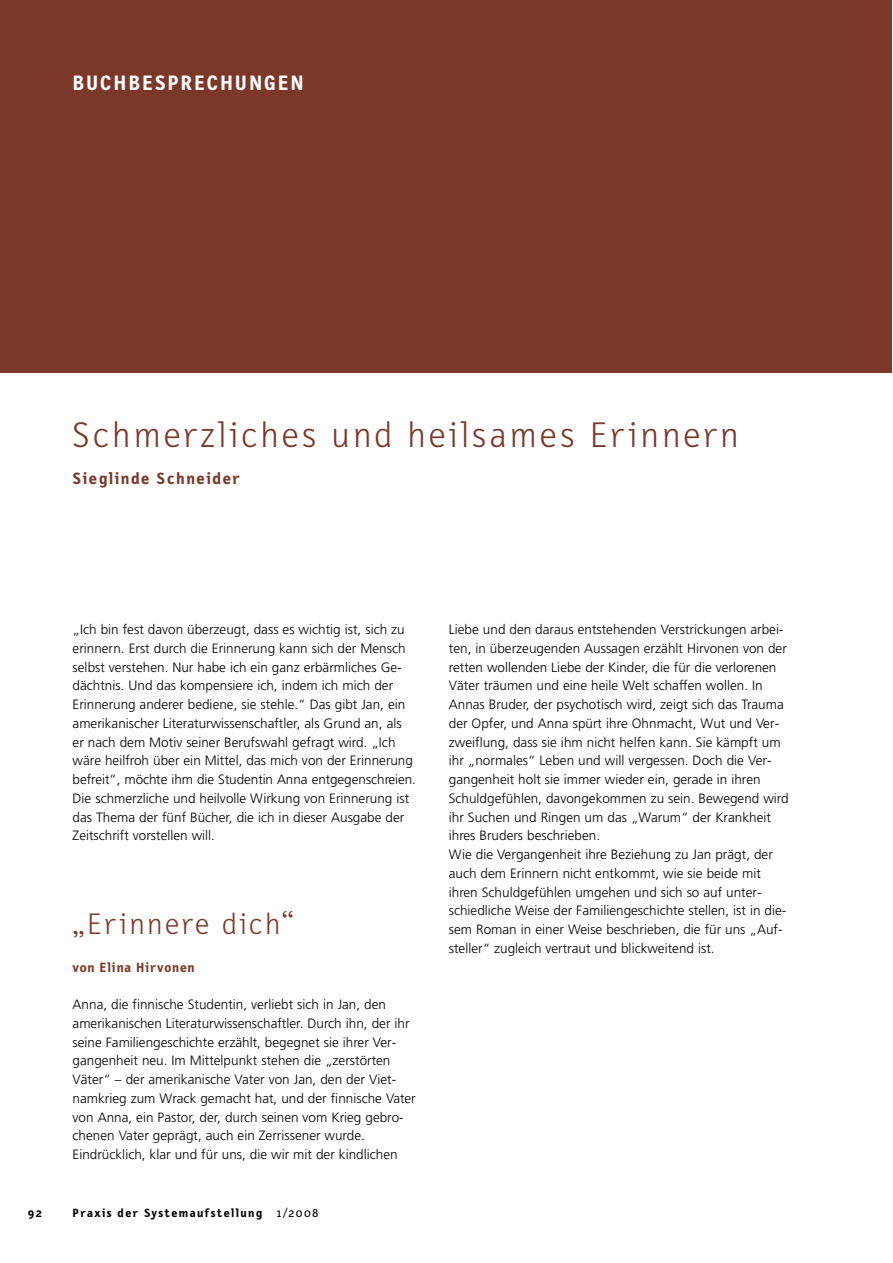
<style>
.page{position:relative;width:893px;height:1263px;background:#fff}
.page>*{position:absolute;margin:0;border:0;box-sizing:border-box;transform-origin:0 0}
.t1{font:300 36px "Letter Gothic Text";letter-spacing:.08em;color:#7b3828;scale:1.05 1}
.t2{font:300 30px "Letter Gothic Text";letter-spacing:.075em;color:#7b3828;scale:1.05 1}
.t3{font:700 21px "Letter Gothic Text";color:#fff;scale:1.05 1}
.t4{font:700 16.5px "Letter Gothic Text";letter-spacing:.085em;color:#7b3828;scale:1.05 1}
.t5{font:300 13.5px/18.8px "Frutiger";color:#000}
.t6{font:700 13.5px "Letter Gothic Text";letter-spacing:.055em;color:#7b3828;scale:1.05 1}
.t7{font:700 12px "Letter Gothic Text";letter-spacing:.115em;color:#000;scale:1.05 1}
.s1{font-weight:400}
</style>
<div class="page">
<div style="left:0;top:0;width:892px;height:372px;background:#7b3828"></div>
<h3 class="t3" style="left:73px;top:75px;width:222px">B U C H B E S P R E C H U N G E N</h3>
<h1 class="t1" style="left:73px;top:420px;width:636px">Sc h m er zl i c h es und heilsa m es Eri n n er n</h1>
<p class="t4" style="left:73px;top:472px;width:161px">S i eglinde Sc h n ei d er</p>
<p class="t5" style="left:73px;top:621px;width:345px">„Ich bin fest davon überzeugt, dass es wichtig ist, sich zu erinnern. Erst durch die Erinnerung kann sich der Mensch selbst verstehen. Nur habe ich ein ganz erbärmliches Ge&shy;dächtnis. Und das kompensiere ich, indem ich mich der Erinnerung anderer bediene, sie stehle.“ Das gibt Jan, ein amerikanischer Literaturwissenschaftler, als Grund an, als er nach dem Motiv seiner Berufswahl gefragt wird. „Ich wäre heilfroh über ein Mittel, das mich von der Erinnerung b e freit“, möchte ihm die Studentin Anna entgegenschre ie n .<br>Die schmerzliche und heilvolle Wirkung von Erinnerung ist das Thema der fünf Bücher, die ich in dieser Ausgabe der Zeitschrift vorstellen will.</p>
<h2 class="t2" style="left:73px;top:912px;width:213px">„ E ri n n ere dich“</h2>
<p class="t6" style="left:73px;top:962px;width:118px">von Elina Hirvo n en</p>
<p class="t5" style="left:73px;top:996px;width:345px">Anna, die finnische Studentin, verliebt sich in Jan, den amerikanischen Literaturwissenschaftler. Durch ihn, der ihr seine Familiengeschichte erzählt, begegnet sie ihrer Ver&shy;gangenheit neu. Im Mittelpunkt stehen die „zerstörten Väter“ – der amerikanische Vater von Jan, den der Viet&shy;namkrieg zum Wrack gemacht hat, und der finnische Vater von Anna, ein Pastor, der, durch seinen vom Krieg gebro&shy;chenen Vater geprägt, auch ein Zerrissener wurde.<br>Eindrücklich, klar und für uns, die wir mit der kindlichen</p>
<p class="t7" style="left:28px;top:1208px;width:15px">9 2</p>
<p class="t7" style="left:73px;top:1208px;width:236px">Praxis der System a u f stel l u n g <span class="s1">1/2 008</span></p>
<p class="t5" style="left:449px;top:621px;width:341px">Liebe und den daraus entstehenden Verstrickungen arbei&shy;ten, in überzeugenden Aussagen erzählt Hirvonen von der retten wollenden Liebe der Kinder, die für die verlorenen Väter träumen und eine heile Welt schaffen wollen. In Annas Bruder, der psychotisch wird, zeigt sich das Trauma der Opfer, und Anna spürt ihre Ohnmacht, Wut und Ver&shy;zweiflung, dass sie ihm nicht helfen kann. Sie kämpft um ihr „normales“ Leben und will vergessen. Doch die Ver&shy;gangenheit holt sie immer wieder ein, gerade in ihren Schuldgefühlen, davongekommen zu sein. Bewegend wird ihr Suchen und Ringen um das „Warum“ der Krankheit ihres Bruders beschrieben.<br>Wie die Vergangenheit ihre Beziehung zu Jan prägt, der auch dem Erinnern nicht entkommt, wie sie beide mit ihren Schuldgefühlen umgehen und sich so auf unter&shy;schiedliche Weise der Familiengeschichte stellen, ist in die&shy;sem Roman in einer Weise beschrieben, die für uns „Auf&shy;steller“ zugleich vertraut und blickweitend ist.</p>
</div>
